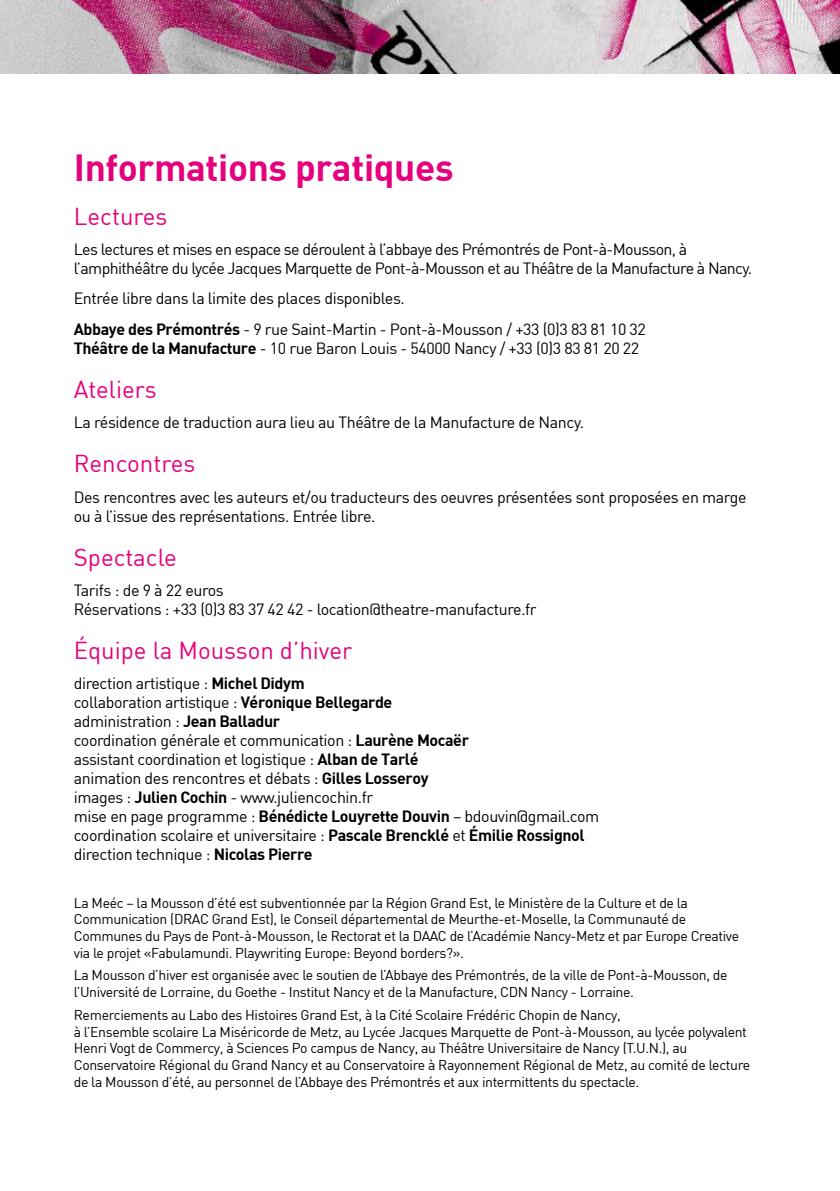
<style>
.page{position:relative;width:840px;height:1191px;background:#fff}
.page>*{position:absolute;margin:0;border:0;box-sizing:border-box;transform-origin:0 0}
.t1{font:37px "DIN Bold";letter-spacing:-.01em;color:#e6007d}
.t2{font:24px "DIN";color:#e6007d}
.t3{font:16px/19px "DIN";letter-spacing:-.025em;color:#000}
.t4{font:14px/16.8px "DIN";letter-spacing:-.025em;color:#000}
.s1{font-family:"DIN Bold"}
</style>
<div class="page">
<img style="left:0;top:0;width:839px;height:74px">
<h1 class="t1" style="left:74px;top:143px;width:381px">Informations pratiques</h1>
<h2 class="t2" style="left:74px;top:201px;width:95px">Lectures</h2>
<p class="t3" style="left:74px;top:239px;width:679px">Les lectures et mises en espace se déroulent à l’abbaye des Prémontrés de Pont-à-Mousson, à l’amphithéâtre du lycée Jacques Marquette de Pont-à-Mousson et au Théâtre de la Manufacture à Nancy.</p>
<p class="t3" style="left:74px;top:283px;width:573px;line-height:30.4px">Entrée libre dans la limite des places disponibles.<br><span class="s1">Abbaye des Prémontrés</span> - 9 rue Saint-Martin - Pont-à-Mousson / +33 (0)3 83 81 10 32</p>
<p class="t3" style="left:74px;top:338px;width:566px"><span class="s1">Théâtre de la Manufacture</span> - 10 rue Baron Louis - 54000 Nancy / +33 (0)3 83 81 20 22</p>
<h2 class="t2" style="left:74px;top:374px;width:84px">Ateliers</h2>
<p class="t3" style="left:74px;top:412px;width:511px">La résidence de traduction aura lieu au Théâtre de la Manufacture de Nancy.</p>
<h2 class="t2" style="left:74px;top:448px;width:123px">Rencontres</h2>
<p class="t3" style="left:74px;top:487px;width:673px">Des rencontres avec les auteurs et/ou traducteurs des oeuvres présentées sont proposées en marge ou à l’issue des représentations. Entrée libre.</p>
<h2 class="t2" style="left:74px;top:542px;width:105px">Spectacle</h2>
<p class="t3" style="left:74px;top:580px;width:464px">Tarifs : de 9 à 22 euros<br>Réservations : +33 (0)3 83 37 42 42 - location@theatre-manufacture.fr</p>
<h2 class="t2" style="left:74px;top:635px;width:280px">Équipe la Mousson d’hiver</h2>
<p class="t3" style="left:74px;top:674px;width:526px">direction artistique : <span class="s1">Michel Didym<br></span>collaboration artistique : <span class="s1">Véronique Bellegarde<br></span>administration : <span class="s1">Jean Balladur<br></span>coordination générale et communication : <span class="s1">Laurène Mocaër<br></span>assistant coordination et logistique : <span class="s1">Alban de Tarlé<br></span>animation des rencontres et débats : <span class="s1">Gilles Losseroy<br></span>images : <span class="s1">Julien Cochin</span> - www.juliencochin.fr<br>mise en page programme : <span class="s1">Bénédicte Louyrette Douvin</span> – bdouvin@gmail.com coordination scolaire et universitaire : <span class="s1">Pascale Brencklé</span> et <span class="s1">Émilie Rossignol </span>direction technique : <span class="s1">Nicolas Pierre</span></p>
<p class="t4" style="left:74px;top:894px;width:666px">La Meéc – la Mousson d’été est subventionnée par la Région Grand Est, le Ministère de la Culture et de la Communication (DRAC Grand Est), le Conseil départemental de Meurthe-et-Moselle, la Communauté de Communes du Pays de Pont-à-Mousson, le Rectorat et la DAAC de l’Académie Nancy-Metz et par Europe Creative via le projet «Fabulamundi. Playwriting Europe: Beyond borders?».</p>
<p class="t4" style="left:74px;top:966px;width:655px">La Mousson d’hiver est organisée avec le soutien de l’Abbaye des Prémontrés, de la ville de Pont-à-Mousson, de l’Université de Lorraine, du Goethe - Institut Nancy et de la Manufacture, CDN Nancy - Lorraine.</p>
<p class="t4" style="left:74px;top:1006px;width:677px">Remerciements au Labo des Histoires Grand Est, à la Cité Scolaire Frédéric Chopin de Nancy,<br>à l’Ensemble scolaire La Miséricorde de Metz, au Lycée Jacques Marquette de Pont-à-Mousson, au lycée polyvalent Henri Vogt de Commercy, à Sciences Po campus de Nancy, au Théâtre Universitaire de Nancy (T.U.N.), au Conservatoire Régional du Grand Nancy et au Conservatoire à Rayonnement Régional de Metz, au comité de lecture de la Mousson d’été, au personnel de l’Abbaye des Prémontrés et aux intermittents du spectacle.</p>
</div>
